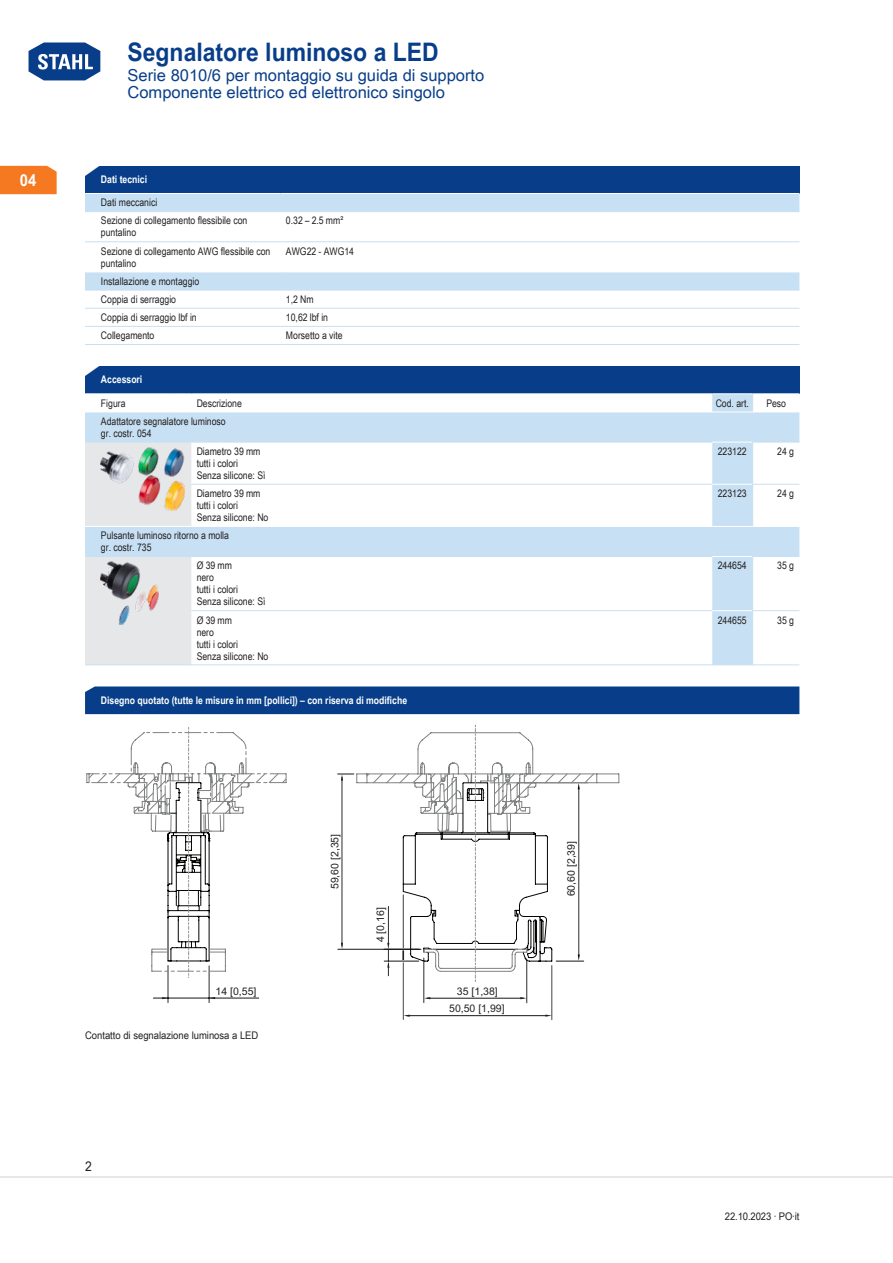
<style>
.page{position:relative;width:893px;height:1263px;background:#fff}
.page>*{position:absolute;margin:0;border:0;box-sizing:border-box;transform-origin:0 0}
.t1{font:700 25.5px "Arial Unicode MS";color:#083e89;scale:.9 1}
.TabHeader1stColumn{font:700 24px "Arial Unicode MS";color:#fff;scale:1.45 1}
.t2{font:16.5px/17px "Arial Unicode MS";color:#083e89}
.t3{font:700 16.5px "Arial Unicode MS";color:#fff;scale:.9 1}
.t4{font:13.5px "Arial Unicode MS";color:#231f20;scale:.9 1}
.TabBodyLeft{font:10.5px/12px "Arial Unicode MS";color:#231f20;scale:.83 1}
.TabBody1stColumn{font:10.5px/12px "Arial Unicode MS";color:#231f20;scale:.83 1}
.TabHeader1stColumn-2{font:700 10.5px "Arial Unicode MS";color:#fff;scale:.83 1}
.TabBody1stColumnTitl{font:10.5px/12px "Arial Unicode MS";color:#231f20;scale:.83 1}
.TabBody1stColumn-2{font:10.5px "Arial Unicode MS";color:#231f20}
.TabBody1stColumn-3{font:10.5px "Arial Unicode MS";color:#231f20;scale:.9 1}
.TabBodyCenter{font:10.5px "Arial Unicode MS";color:#231f20;scale:.83 1}
.TabBodyRight{font:10.5px "Arial Unicode MS";color:#231f20;scale:.83 1}
.s1{font-weight:400;font-size:31.65px;color:#fff}
</style>
<div class="page">
<svg style="left:28px;top:42px;width:73px;height:39px"></svg>
<hr style="left:0;top:1176px;width:893px;height:2px;background:#e6e7e9">
<div style="left:0;top:166px;width:57px;height:28px;background:#f47921"></div>
<div style="left:85px;top:686px;width:714px;height:28px;background:#083e89"></div>
<div style="left:85px;top:366px;width:714px;height:28px;background:#083e89"></div>
<svg style="left:85px;top:394px;width:714px;height:270px"></svg>
<hr style="left:85px;top:393px;width:85px;height:1px;background:#fff">
<svg style="left:170px;top:393px;width:21px;height:1px"></svg>
<hr style="left:191px;top:393px;width:521px;height:1px;background:#fff">
<hr style="left:712px;top:393px;width:41px;height:1px;background:#fff">
<hr style="left:753px;top:393px;width:46px;height:1px;background:#fff">
<svg style="left:752px;top:394px;width:1px;height:18px"></svg>
<hr style="left:85px;top:412px;width:85px;height:1px;background:#fff">
<svg style="left:170px;top:412px;width:21px;height:1px"></svg>
<hr style="left:191px;top:412px;width:521px;height:1px;background:#fff">
<hr style="left:712px;top:412px;width:41px;height:1px;background:#fff">
<hr style="left:753px;top:412px;width:46px;height:1px;background:#fff">
<hr style="left:191px;top:442px;width:521px;height:1px;background:#c7e0f3">
<hr style="left:712px;top:442px;width:40px;height:1px;background:#fff">
<hr style="left:752px;top:442px;width:47px;height:1px;background:#c7e0f3">
<hr style="left:752px;top:442px;width:1px;height:42px;background:#c7e0f3">
<hr style="left:191px;top:484px;width:521px;height:1px;background:#c7e0f3">
<hr style="left:712px;top:484px;width:40px;height:1px;background:#fff">
<hr style="left:752px;top:484px;width:47px;height:1px;background:#c7e0f3">
<hr style="left:752px;top:485px;width:1px;height:41px;background:#c7e0f3">
<hr style="left:191px;top:526px;width:521px;height:1px;background:#fff">
<hr style="left:712px;top:526px;width:41px;height:1px;background:#fff">
<hr style="left:753px;top:526px;width:46px;height:1px;background:#fff">
<svg style="left:85px;top:442px;width:106px;height:223px;background:#dfe5eb"></svg>
<hr style="left:191px;top:556px;width:521px;height:1px;background:#c7e0f3">
<hr style="left:712px;top:556px;width:40px;height:1px;background:#fff">
<hr style="left:752px;top:556px;width:47px;height:1px;background:#c7e0f3">
<hr style="left:752px;top:557px;width:1px;height:53px;background:#c7e0f3">
<hr style="left:191px;top:610px;width:521px;height:1px;background:#c7e0f3">
<hr style="left:191px;top:664px;width:521px;height:1px;background:#c7e0f3">
<hr style="left:712px;top:610px;width:40px;height:1px;background:#fff">
<hr style="left:712px;top:664px;width:41px;height:1px;background:#c7e0f3">
<hr style="left:752px;top:610px;width:47px;height:1px;background:#c7e0f3">
<hr style="left:753px;top:664px;width:46px;height:1px;background:#c7e0f3">
<hr style="left:752px;top:611px;width:1px;height:53px;background:#c7e0f3">
<img style="left:101px;top:447px;width:83px;height:63px">
<img style="left:101px;top:562px;width:58px;height:63px">
<div style="left:85px;top:166px;width:714px;height:27px;background:#083e89"></div>
<svg style="left:85px;top:194px;width:714px;height:96px"></svg>
<hr style="left:85px;top:211px;width:196px;height:1px;background:#c7e0f3">
<hr style="left:281px;top:211px;width:518px;height:1px;background:#c7e0f3">
<hr style="left:85px;top:241px;width:196px;height:1px;background:#c7e0f3">
<hr style="left:281px;top:241px;width:518px;height:1px;background:#c7e0f3">
<hr style="left:85px;top:272px;width:196px;height:1px;background:#fff">
<hr style="left:281px;top:272px;width:518px;height:1px;background:#fff">
<hr style="left:85px;top:290px;width:196px;height:1px;background:#c7e0f3">
<hr style="left:281px;top:290px;width:518px;height:1px;background:#c7e0f3">
<hr style="left:85px;top:308px;width:196px;height:1px;background:#c7e0f3">
<hr style="left:281px;top:308px;width:518px;height:1px;background:#c7e0f3">
<hr style="left:85px;top:326px;width:196px;height:1px;background:#c7e0f3">
<hr style="left:85px;top:344px;width:196px;height:1px;background:#c7e0f3">
<hr style="left:281px;top:326px;width:518px;height:1px;background:#c7e0f3">
<hr style="left:281px;top:344px;width:518px;height:1px;background:#c7e0f3">
<hr style="left:427px;top:998px;width:96px;height:1px;background:#231f20">
<hr style="left:526px;top:959px;width:1px;height:44px;background:#231f20">
<hr style="left:424px;top:958px;width:1px;height:44px;background:#231f20">
<hr style="left:407px;top:1015px;width:139px;height:1px;background:#231f20">
<hr style="left:209px;top:998px;width:50px;height:1px;background:#231f20">
<hr style="left:168px;top:998px;width:41px;height:1px;background:#231f20">
<hr style="left:209px;top:966px;width:1px;height:36px;background:#231f20">
<hr style="left:168px;top:965px;width:1px;height:37px;background:#231f20">
<svg style="left:153px;top:997px;width:15px;height:2px"></svg>
<svg style="left:86px;top:727px;width:201px;height:251px"></svg>
<svg style="left:545px;top:1014px;width:7px;height:3px"></svg>
<hr style="left:403px;top:963px;width:1px;height:56px;background:#231f20">
<svg style="left:338px;top:725px;width:281px;height:257px"></svg>
<hr style="left:403px;top:895px;width:1px;height:53px;background:#231f20">
<hr style="left:552px;top:965px;width:1px;height:54px;background:#231f20">
<h1 class="t1" style="left:26px;top:33px;width:460px"><span class="s1">Home</span> Segnalatore luminoso a LED</h1>
<h3 class="t2" style="left:128px;top:66px;width:358px">Serie 8010/6 per montaggio su guida di supporto<br>Componente elettrico ed elettronico singolo</h3>
<h3 class="t3" style="left:20px;top:168px;width:20px">04</h3>
<p class="TabHeader1stColumn" style="left:82px;top:154px;width:16px">◤</p>
<p class="TabHeader1stColumn-2" style="left:101px;top:172px;width:57px">Dati tecnici</p>
<p class="TabBody1stColumn" style="left:101px;top:196px;width:69px">Dati meccanici</p>
<p class="TabBody1stColumn" style="left:101px;top:215px;width:178px">Sezione di collegamento flessibile con puntalino</p>
<p class="TabBodyLeft" style="left:286px;top:215px;width:71px">0.32 – 2.5 mm²</p>
<p class="TabBody1stColumn" style="left:101px;top:245px;width:206px">Sezione di collegamento AWG flessibile con puntalino</p>
<p class="TabBodyLeft" style="left:286px;top:245px;width:84px">AWG22 - AWG14</p>
<p class="TabBody1stColumn" style="left:101px;top:275px;width:120px">Installazione e montaggio</p>
<p class="TabBody1stColumn" style="left:101px;top:293px;width:92px">Coppia di serraggio</p>
<p class="TabBodyLeft" style="left:286px;top:293px;width:35px">1,2 Nm</p>
<p class="TabBody1stColumn" style="left:101px;top:311px;width:117px">Coppia di serraggio lbf in</p>
<p class="TabBodyLeft" style="left:286px;top:311px;width:52px">10,62 lbf in</p>
<p class="TabBody1stColumn" style="left:101px;top:329px;width:66px">Collegamento</p>
<p class="TabBodyLeft" style="left:286px;top:329px;width:70px">Morsetto a vite</p>
<p class="TabHeader1stColumn" style="left:82px;top:354px;width:16px">◤</p>
<p class="TabHeader1stColumn-2" style="left:101px;top:372px;width:51px">Accessori</p>
<p class="TabBody1stColumn" style="left:101px;top:397px;width:31px">Figura</p>
<p class="TabBodyLeft" style="left:197px;top:397px;width:56px">Descrizione</p>
<p class="TabBodyCenter" style="left:716px;top:395px;width:42px">Cod. art.</p>
<p class="TabBodyCenter" style="left:766px;top:395px;width:25px">Peso</p>
<p class="TabBody1stColumnTitl" style="left:101px;top:415px;width:152px">Adattatore segnalatore luminoso gr. costr. 054</p>
<p class="TabBodyLeft" style="left:197px;top:445px;width:84px">Diametro 39 mm tutti i colori<br>Senza silicone: Sì</p>
<p class="TabBodyCenter" style="left:718px;top:444px;width:36px">223122</p>
<p class="TabBodyRight" style="left:777px;top:444px;width:22px">24 g</p>
<p class="TabBodyLeft" style="left:197px;top:487px;width:88px">Diametro 39 mm tutti i colori<br>Senza silicone: No</p>
<p class="TabBodyCenter" style="left:718px;top:486px;width:36px">223123</p>
<p class="TabBodyRight" style="left:777px;top:486px;width:22px">24 g</p>
<p class="TabBody1stColumnTitl" style="left:101px;top:529px;width:156px">Pulsante luminoso ritorno a molla gr. costr. 735</p>
<p class="TabBodyLeft" style="left:197px;top:559px;width:84px">Ø 39 mm<br>nero<br>tutti i colori<br>Senza silicone: Sì</p>
<p class="TabBodyCenter" style="left:718px;top:558px;width:36px">244654</p>
<p class="TabBodyRight" style="left:777px;top:558px;width:22px">35 g</p>
<p class="TabBodyLeft" style="left:197px;top:614px;width:88px">Ø 39 mm<br>nero<br>tutti i colori<br>Senza silicone: No</p>
<p class="TabBodyCenter" style="left:718px;top:612px;width:36px">244655</p>
<p class="TabBodyRight" style="left:777px;top:612px;width:22px">35 g</p>
<p class="TabHeader1stColumn-2" style="left:101px;top:693px;width:370px">Disegno quotato (tutte le misure in mm [pollici]) – con riserva di modifiche</p>
<p class="TabBody1stColumn-2" style="left:216px;top:987px;width:42px">14 [0,55]</p>
<p class="TabBody1stColumn-3" style="left:85px;top:1027px;width:194px">Contatto di segnalazione luminosa a LED</p>
<p class="t4" style="left:85px;top:1157px;width:9px">2</p>
<p class="TabBody1stColumn-2" style="left:331px;top:889px;width:57px;rotate:-90deg">59,60 [2,35]</p>
<p class="TabBody1stColumn-2" style="left:377px;top:942px;width:37px;rotate:-90deg">4 [0,16]</p>
<p class="TabBody1stColumn-2" style="left:457px;top:987px;width:42px">35 [1,38]</p>
<p class="TabBody1stColumn-2" style="left:449px;top:1005px;width:57px">50,50 [1,99]</p>
<p class="TabBody1stColumn-2" style="left:567px;top:896px;width:57px;rotate:-90deg">60,60 [2,39]</p>
<p class="TabBody1stColumn-3" style="left:725px;top:1208px;width:84px">22.10.2023 · PO·it</p>
</div>
